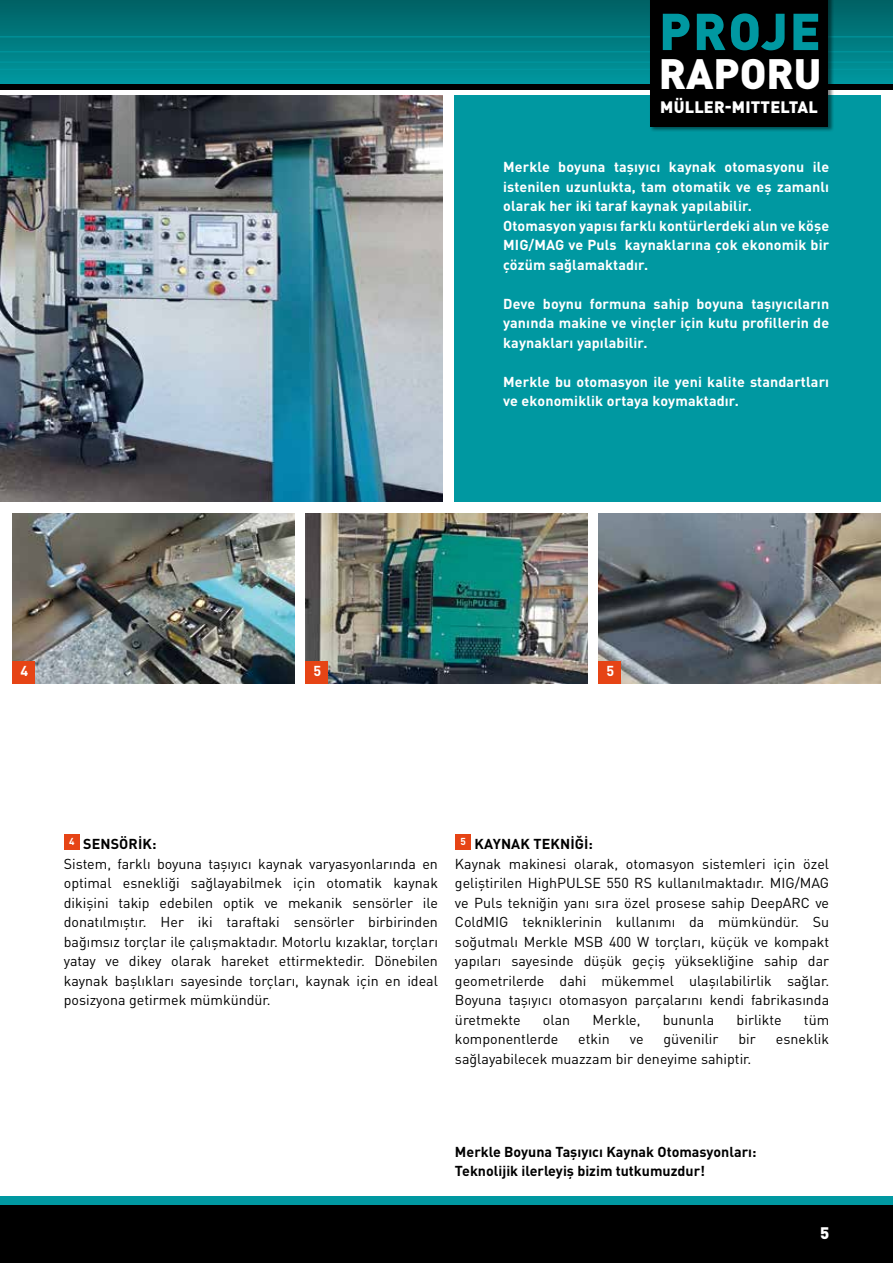
<style>
.page{position:relative;width:893px;height:1263px;background:#fff}
.page>*{position:absolute;margin:0;border:0;box-sizing:border-box;transform-origin:0 0}
.t1{font:900 51px "DIN Pro";letter-spacing:.04em;color:#0098a1}
.t2{font:900 42px "DIN Pro";color:#fff}
.t3{font:900 16.5px "DIN Pro";color:#fff}
.t4{font:900 16.35px "DIN Pro";letter-spacing:.01em;color:#fff}
.t5{font:14.25px/19.5px "DIN Pro";color:#000}
.t6{font:700 14.25px/19.5px "DIN Pro";letter-spacing:.01em;color:#fff}
.t7{font:700 14.25px/19.5px "DIN Pro";color:#000}
.s1{font-weight:700}
</style>
<div class="page">
<div style="left:0;top:1197px;width:893px;height:66px;background:#000"></div>
<div style="left:0;top:1196px;width:893px;height:9px;background:#0098a1"></div>
<div style="left:0;top:84px;width:893px;height:5px;background:#000"></div>
<div style="left:0;top:0;width:893px;height:84px;background:linear-gradient(to bottom,#006063,#0098a0)"></div>
<hr style="left:0;top:36px;width:893px;height:1px;background:#0098a1">
<hr style="left:0;top:51px;width:893px;height:1px;background:#0098a1">
<hr style="left:0;top:62px;width:893px;height:1px;background:#0098a1">
<hr style="left:0;top:69px;width:893px;height:1px;background:#0098a1">
<div style="left:454px;top:96px;width:426px;height:406px;background:#0098a1"></div>
<img style="left:0;top:96px;width:442px;height:406px">
<div style="left:649px;top:0;width:185px;height:133px;background:#000;opacity:.5"></div>
<div style="left:650px;top:0;width:178px;height:126px;background:#000"></div>
<div style="left:64px;top:834px;width:15px;height:16px;background:#e64415"></div>
<div style="left:455px;top:834px;width:16px;height:16px;background:#e64415"></div>
<img style="left:598px;top:513px;width:282px;height:171px">
<img style="left:306px;top:513px;width:281px;height:171px">
<img style="left:13px;top:513px;width:281px;height:171px">
<div style="left:13px;top:661px;width:22px;height:23px;background:#e64415"></div>
<div style="left:306px;top:661px;width:22px;height:23px;background:#e64415"></div>
<div style="left:598px;top:661px;width:23px;height:23px;background:#e64415"></div>
<h1 class="t1" style="left:659px;top:-3px;width:163px">PROJE</h1>
<h2 class="t2" style="left:659px;top:46px;width:164px">RAPORU</h2>
<p class="t4" style="left:660px;top:96px;width:159px">MÜLLER-MITTELTAL</p>
<p class="t6" style="left:21px;top:661px;width:9px">4</p>
<p class="t6" style="left:313px;top:661px;width:9px">5</p>
<p class="t6" style="left:503px;top:157px;width:327px">Merkle boyuna taşıyıcı kaynak otomasyonu ile istenilen uzunlukta, tam otomatik ve eş zamanlı olarak her iki taraf kaynak yapılabilir.<br>Otomasyon yapısı farklı kontürlerdeki alın ve köşe MIG/MAG ve Puls kaynaklarına çok ekonomik bir çözüm sağlamaktadır.</p>
<p class="t6" style="left:503px;top:293px;width:327px;text-align:justify">Deve boynu formuna sahip boyuna taşıyıcıların yanında makine ve vinçler için kutu profillerin de kaynakları yapılabilir.</p>
<p class="t6" style="left:503px;top:371px;width:327px">Merkle bu otomasyon ile yeni kalite standartları ve ekonomiklik ortaya koymaktadır.</p>
<p class="t6" style="left:606px;top:661px;width:9px">5</p>
<p class="t5" style="left:64px;top:834px;width:376px;text-indent:5px"><sup>4</sup> <span class="s1">SENSÖRİK:<br></span>Sistem, farklı boyuna taşıyıcı kaynak varyasyonlarında en optimal esnekliği sağlayabilmek için otomatik kaynak dikişini takip edebilen optik ve mekanik sensörler ile donatılmıştır. Her iki taraftaki sensörler birbirinden bağımsız torçlar ile çalışmaktadır. Motorlu kızaklar, torçları yatay ve dikey olarak hareket ettirmektedir. Dönebilen kaynak başlıkları sayesinde torçları, kaynak için en ideal posizyona getirmek mümkündür.</p>
<p class="t5" style="left:455px;top:834px;width:376px;text-indent:5px"><sup>5</sup> <span class="s1">KAYNAK TEKNİĞİ:<br></span>Kaynak makinesi olarak, otomasyon sistemleri için özel geliştirilen HighPULSE 550 RS kullanılmaktadır. MIG/MAG ve Puls tekniğin yanı sıra özel prosese sahip DeepARC ve ColdMIG tekniklerinin kullanımı da mümkündür. Su soğutmalı Merkle MSB 400 W torçları, küçük ve kompakt yapıları sayesinde düşük geçiş yüksekliğine sahip dar geometrilerde dahi mükemmel ulaşılabilirlik sağlar.<br>Boyuna taşıyıcı otomasyon parçalarını kendi fabrikasında üretmekte</p>
<p class="t5" style="left:543px;top:1009px;width:29px">olan</p>
<p class="t5" style="left:592px;top:1009px;width:50px">Merkle,</p>
<p class="t5" style="left:663px;top:1009px;width:53px">bununla</p>
<p class="t5" style="left:737px;top:1009px;width:47px">birlikte</p>
<p class="t5" style="left:804px;top:1009px;width:27px">tüm</p>
<p class="t5" style="left:455px;top:1028px;width:105px">komponentlerde</p>
<p class="t5" style="left:578px;top:1028px;width:33px">etkin</p>
<p class="t5" style="left:630px;top:1028px;width:15px">ve</p>
<p class="t5" style="left:664px;top:1028px;width:56px">güvenilir</p>
<p class="t5" style="left:738px;top:1028px;width:19px">bir</p>
<p class="t5" style="left:776px;top:1028px;width:55px">esneklik</p>
<p class="t5" style="left:455px;top:1048px;width:298px">sağlayabilecek muazzam bir deneyime sahiptir.</p>
<p class="t7" style="left:455px;top:1141px;width:303px">Merkle Boyuna Taşıyıcı Kaynak Otomasyonları:<br>Teknolijik ilerleyiş bizim tutkumuzdur!</p>
<p class="t3" style="left:820px;top:1221px;width:11px">5</p>
</div>
